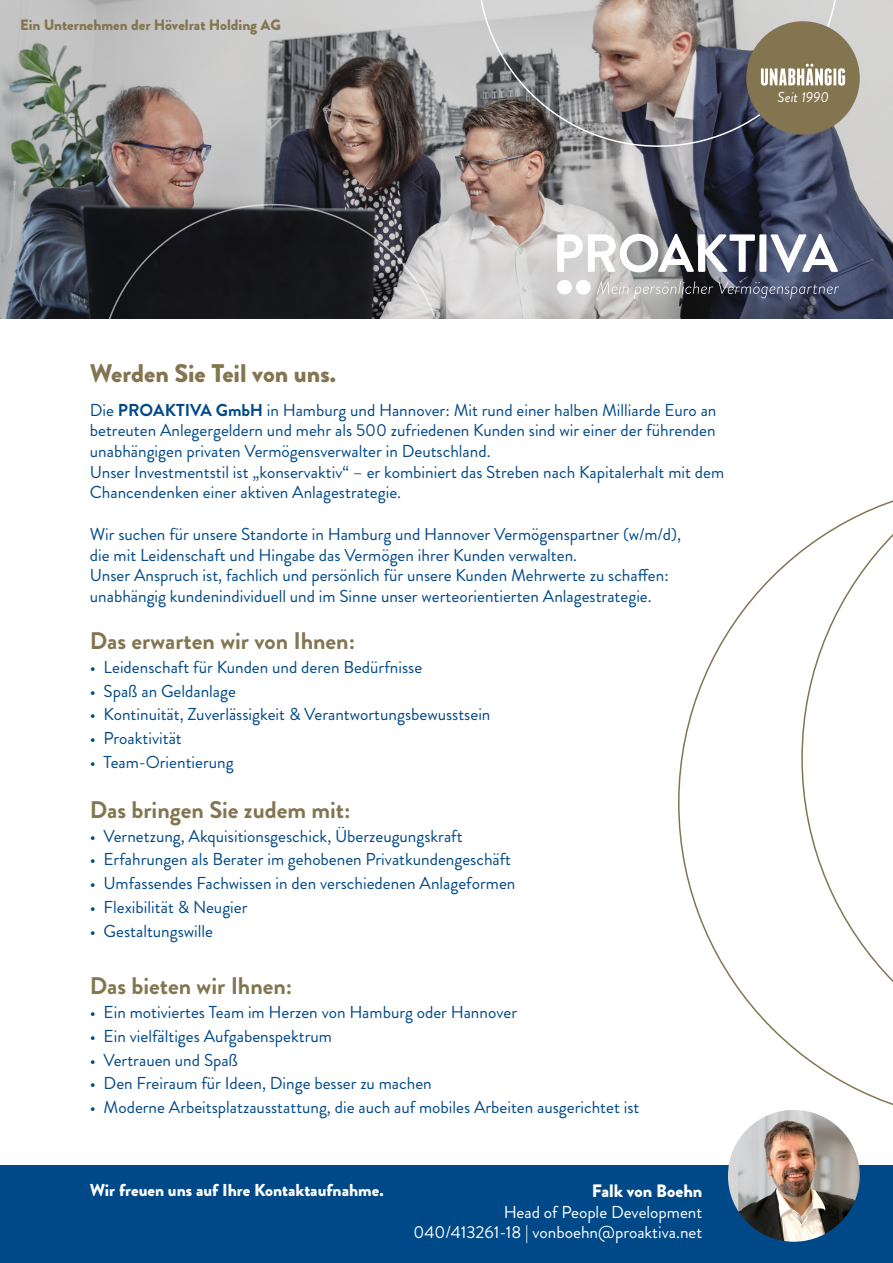
<style>
.page{position:relative;width:893px;height:1263px;background:#fff}
.page>*{position:absolute;margin:0;border:0;box-sizing:border-box;transform-origin:0 0}
.t1{font:900 25.5px "Brandon Grotesque";color:#837550}
.t2{font:700 24px "Brandon Grotesque";color:#837550}
.t3{font:900 18px "Brandon Grotesque";color:#fff}
.t4{font:17.25px/20.7px "Brandon Grotesque";color:#004988}
.t5{font:17.25px/20.7px "Brandon Grotesque";color:#fff;text-align:right}
.t6{font:900 17.25px "Brandon Grotesque";color:#fff}
.t7{font:900 15px "Brandon Grotesque";color:#837550}
.t8{font:italic 14.4px "Brandon Grotesque";color:#fff}
.s1{font-weight:700}
</style>
<div class="page">
<img style="left:0;top:0;width:893px;height:319px">
<svg style="left:678px;top:500px;width:215px;height:622px"></svg>
<svg style="left:557px;top:234px;width:198px;height:38px"></svg>
<div style="left:759px;top:234px;width:7px;height:38px;background:#fff"></div>
<svg style="left:770px;top:234px;width:68px;height:38px"></svg>
<svg style="left:597px;top:281px;width:242px;height:18px;background:#747781"></svg>
<div style="left:557px;top:280px;width:15px;height:15px;background:#fff;border-radius:50%"></div>
<div style="left:576px;top:280px;width:15px;height:15px;background:#fff;border-radius:50%"></div>
<svg style="left:477px;top:0;width:362px;height:147px;background:#948d8e"></svg>
<div style="left:746px;top:21px;width:114px;height:114px;background:#837550;border-radius:50%"></div>
<svg style="left:761px;top:64px;width:84px;height:22px"></svg>
<div style="left:0;top:1165px;width:893px;height:98px;background:#004988"></div>
<img style="left:728px;top:1110px;width:132px;height:132px;border-radius:66px">
<p class="t7" style="left:20px;top:14px;width:262px">Ein Unternehmen der Hövelrat Holding AG</p>
<p class="t8" style="left:778px;top:88px;width:53px">Seit 1990</p>
<h1 class="t1" style="left:90px;top:355px;width:248px">Werden Sie Teil von uns.</h1>
<p class="t4" style="left:90px;top:400px;width:636px">Die <span class="s1">PROAKTIVA GmbH</span> in Hamburg und Hannover: Mit rund einer halben Milliarde Euro an betreuten Anlegergeldern und mehr als 500 zufriedenen Kunden sind wir einer der führenden unabhängigen privaten Vermögensverwalter in Deutschland.<br>Unser Investmentstil ist „konservaktiv“ – er kombiniert das Streben nach Kapitalerhalt mit dem Chancendenken einer aktiven Anlagestrategie.</p>
<p class="t4" style="left:90px;top:524px;width:593px">Wir suchen für unsere Standorte in Hamburg und Hannover Vermögenspartner (w/m/d), die mit Leidenschaft und Hingabe das Vermögen ihrer Kunden verwalten.<br>Unser Anspruch ist, fachlich und persönlich für unsere Kunden Mehrwerte zu schaffen: unabhängig kundenindividuell und im Sinne unser werteorientierten Anlagestrategie.</p>
<h2 class="t2" style="left:90px;top:624px;width:267px">Das erwarten wir von Ihnen:</h2>
<p class="t4" style="left:90px;top:657px;width:334px">• Leidenschaft für Kunden und deren Bedürfnisse</p>
<p class="t4" style="left:90px;top:681px;width:148px">• Spaß an Geldanlage</p>
<p class="t4" style="left:90px;top:704px;width:402px">• Kontinuität, Zuverlässigkeit &amp; Verantwortungsbewusstsein</p>
<p class="t4" style="left:90px;top:728px;width:93px">• Proaktivität</p>
<p class="t4" style="left:90px;top:752px;width:145px">• Team-Orientierung</p>
<h2 class="t2" style="left:90px;top:793px;width:262px">Das bringen Sie zudem mit:</h2>
<p class="t4" style="left:90px;top:826px;width:374px">• Vernetzung, Akquisitionsgeschick, Überzeugungskraft</p>
<p class="t4" style="left:90px;top:849px;width:423px">• Erfahrungen als Berater im gehobenen Privatkundengeschäft</p>
<p class="t4" style="left:90px;top:873px;width:427px">• Umfassendes Fachwissen in den verschiedenen Anlageformen</p>
<p class="t4" style="left:90px;top:897px;width:159px">• Flexibilität &amp; Neugier</p>
<p class="t4" style="left:90px;top:921px;width:125px">• Gestaltungswille</p>
<h2 class="t2" style="left:90px;top:969px;width:204px">Das bieten wir Ihnen:</h2>
<p class="t4" style="left:90px;top:1002px;width:429px">• Ein motiviertes Team im Herzen von Hamburg oder Hannover</p>
<p class="t4" style="left:90px;top:1026px;width:244px">• Ein vielfältiges Aufgabenspektrum</p>
<p class="t4" style="left:90px;top:1049px;width:150px">• Vertrauen und Spaß</p>
<p class="t4" style="left:90px;top:1073px;width:343px">• Den Freiraum für Ideen, Dinge besser zu machen</p>
<p class="t4" style="left:90px;top:1097px;width:551px">• Moderne Arbeitsplatzausstattung, die auch auf mobiles Arbeiten ausgerichtet ist</p>
<p class="t6" style="left:90px;top:1178px;width:295px">Wir freuen uns auf Ihre Kontaktaufnahme.</p>
<p class="t3" style="left:592px;top:1178px;width:112px">Falk von Boehn</p>
<p class="t5" style="left:413px;top:1201px;width:290px">Head of People Development<br>040/413261-18 | vonboehn@proaktiva.net</p>
</div>
